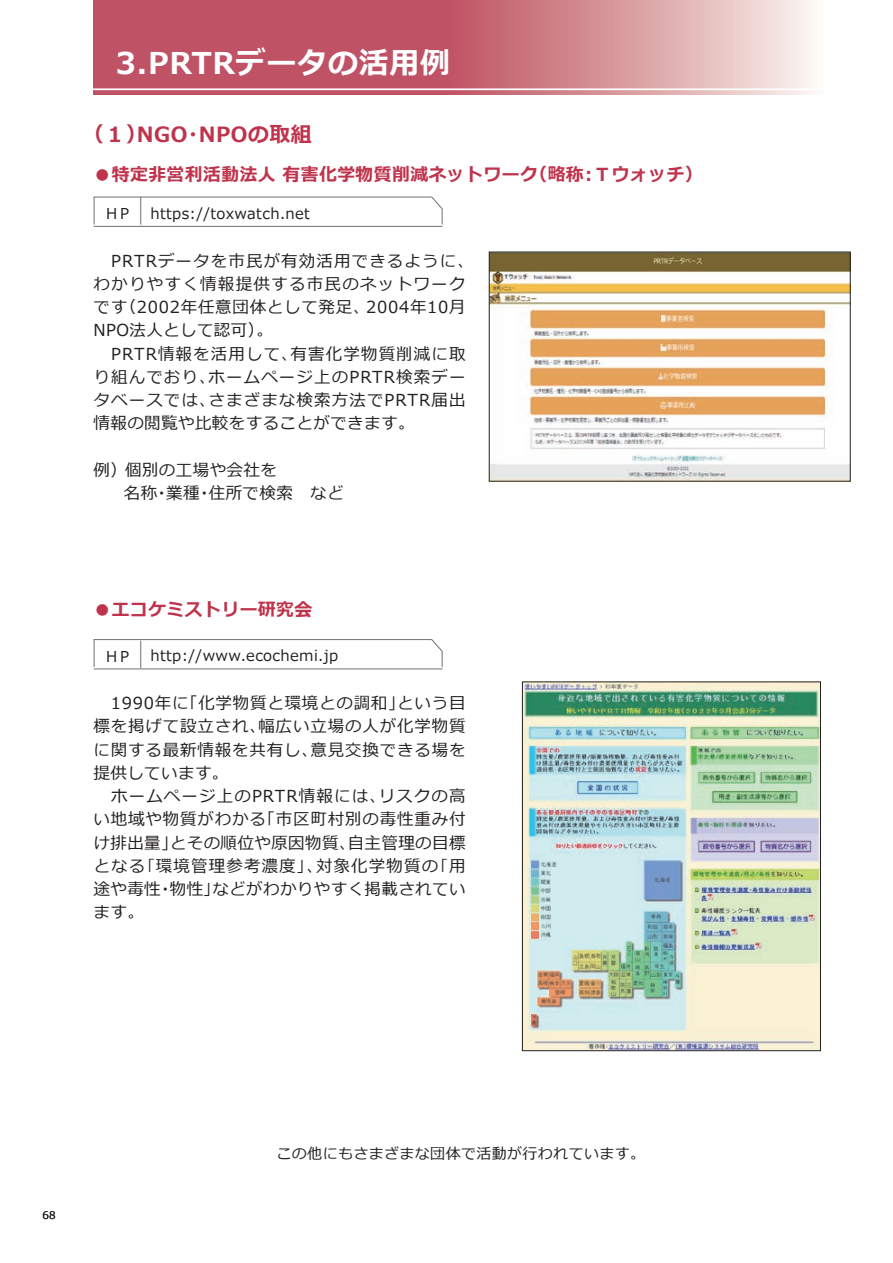
<style>
.page{position:relative;width:893px;height:1263px;background:#fff}
.page>*{position:absolute;margin:0;border:0;box-sizing:border-box;transform-origin:0 0}
.t1{font:700 30px "Meiryo";letter-spacing:.025em;color:#fff}
.t2{font:700 21px "Meiryo";letter-spacing:.025em;color:#bf334c}
.t3{font:700 18px "Meiryo";letter-spacing:.025em;color:#bf334c}
.t4{font:16.5px/23.2px "Meiryo";letter-spacing:.05em;color:#231f20}
.t5{font:16.5px/23.2px "Meiryo";letter-spacing:.025em;color:#231f20}
.t6{font:15px "Meiryo";letter-spacing:.025em;color:#231f20}
.t7{font:10.5px "Meiryo";color:#231f20}
</style>
<div class="page">
<svg style="left:94px;top:0;width:720px;height:95px"></svg>
<hr style="left:89px;top:88px;width:753px;height:2px;background:#fff">
<img style="left:491px;top:254px;width:357px;height:225px">
<div style="left:489px;top:252px;width:361px;height:229px;border:1px solid #231f20"></div>
<img style="left:524px;top:684px;width:295px;height:365px">
<div style="left:522px;top:682px;width:299px;height:369px;border:1px solid #231f20"></div>
<svg style="left:93px;top:196px;width:350px;height:29px"></svg>
<hr style="left:94px;top:226px;width:348px;height:1px;background:#747a7d">
<svg style="left:93px;top:639px;width:350px;height:29px"></svg>
<hr style="left:94px;top:668px;width:348px;height:1px;background:#747a7d">
<h1 class="t1" style="left:116px;top:46px;width:336px">3.PRTRデータの活用例</h1>
<p class="t2" style="left:83px;top:123px;width:230px">（１）NGO・NPOの取組</p>
<p class="t3" style="left:94px;top:164px;width:611px">●特定非営利活動法人 有害化学物質削減ネットワーク（略称：Ｔウォッチ）</p>
<p class="t6" style="left:106px;top:205px;width:24px">H P</p>
<p class="t6" style="left:150px;top:205px;width:161px">https://toxwatch.net</p>
<p class="t4" style="left:94px;top:249px;width:382px">　PRTRデータを市民が有効活用できるように、わかりやすく情報提供する市民のネットワークです（2002年任意団体として発足、2004年10月<br>NPO法人として認可）。<br>　PRTR情報を活用して、有害化学物質削減に取り組んでおり、ホームページ上のPRTR検索データベースでは、さまざまな検索方法でPRTR届出情報の閲覧や比較をすることができます。</p>
<p class="t5" style="left:94px;top:458px;width:252px">例）個別の工場や会社を<br>　 名称・業種・住所で検索　など</p>
<p class="t3" style="left:94px;top:599px;width:220px">●エコケミストリー研究会</p>
<p class="t6" style="left:106px;top:648px;width:24px">H P</p>
<p class="t6" style="left:150px;top:646px;width:189px">http://www.ecochemi.jp</p>
<p class="t4" style="left:94px;top:692px;width:374px">　1990年に「化学物質と環境との調和」という目標を掲げて設立され、幅広い立場の人が化学物質に関する最新情報を共有し、意見交換できる場を提供しています。<br>　ホームページ上のPRTR情報には、リスクの高い地域や物質がわかる「市区町村別の毒性重み付け排出量」とその順位や原因物質、自主管理の目標となる｢環境管理参考濃度｣、対象化学物質の｢用途や毒性・物性｣などがわかりやすく掲載されています。</p>
<p class="t7" style="left:43px;top:1209px;width:15px">68</p>
<p class="t6" style="left:277px;top:1145px;width:370px">この他にもさまざまな団体で活動が行われています。</p>
</div>
